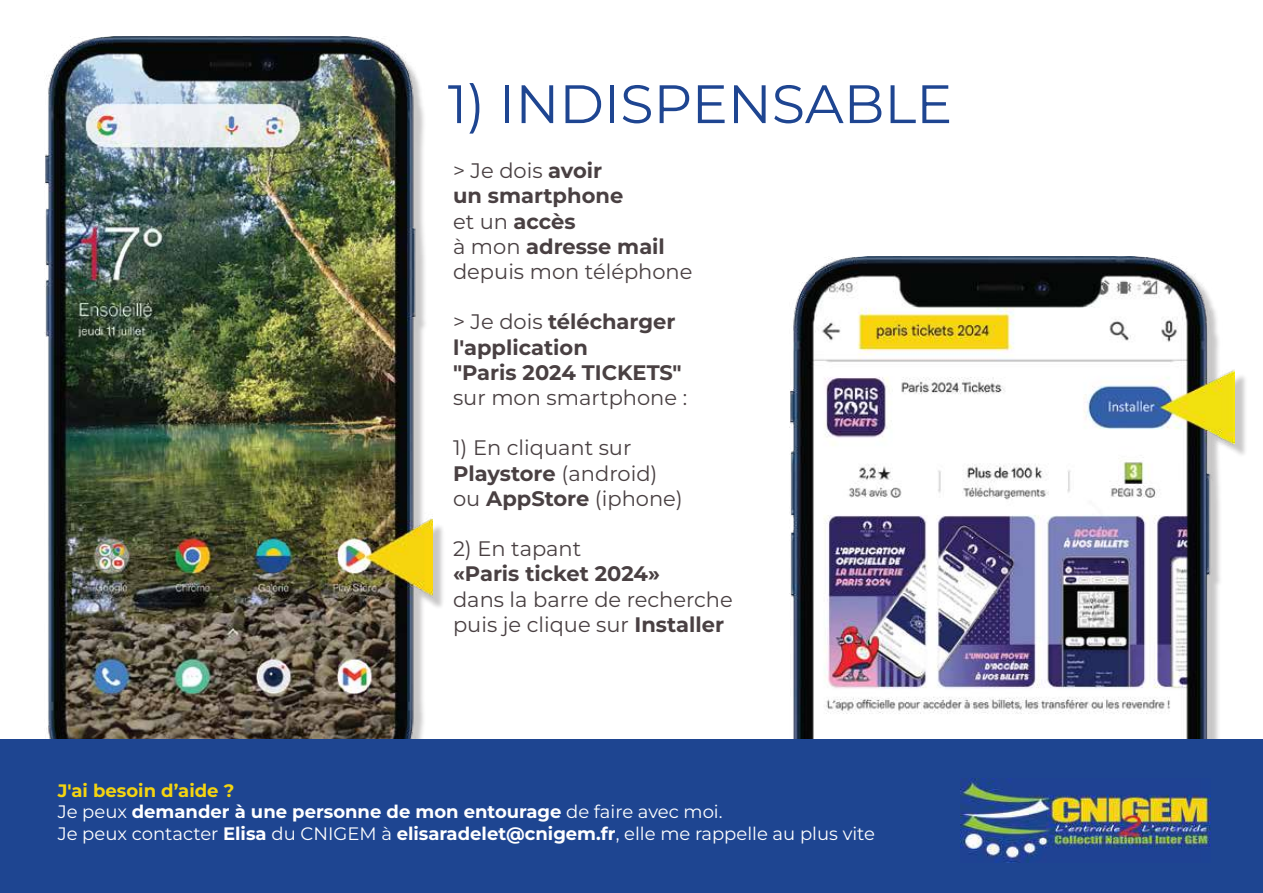
<style>
.page{position:relative;width:1263px;height:893px;background:#fff}
.page>*{position:absolute;margin:0;border:0;box-sizing:border-box;transform-origin:0 0}
.t1{font:54px "Montserrat";color:#1e4591}
.t2{font:21px/25.2px "Montserrat";color:#494042}
.t3{font:700 21px/25.2px "Montserrat";color:#494042}
.t4{font:18px/21.6px "Montserrat";color:#fff}
.s1{font-weight:700}
.s2{font-weight:400}
.s3{font-weight:700;color:#f4d410}
</style>
<div class="page">
<img style="left:44px;top:37px;width:388px;height:703px">
<img style="left:789px;top:257px;width:445px;height:483px">
<div style="left:0;top:740px;width:1263px;height:153px;background:#1e4591"></div>
<h1 class="t1" style="left:448px;top:67px;width:506px">1) INDISPENSABLE</h1>
<p class="t2" style="left:453px;top:157px;width:241px">&gt; Je dois <span class="s1">avoir<br>un smartphone<br></span>et un <span class="s1">accès<br></span>à mon <span class="s1">adresse mail </span>depuis mon téléphone</p>
<p class="t3" style="left:453px;top:308px;width:230px"><span class="s2">&gt; Je dois</span> télécharger l'application<br>"Paris 2024 TICKETS"</p>
<p class="t2" style="left:453px;top:384px;width:236px">sur mon smartphone :</p>
<p class="t2" style="left:453px;top:435px;width:231px">1) En cliquant sur<br><span class="s1">Playstore</span> (android) ou <span class="s1">AppStore</span> (iphone)</p>
<p class="t2" style="left:453px;top:535px;width:130px">2) En tapant</p>
<p class="t3" style="left:453px;top:560px;width:208px">«Paris ticket 2024»</p>
<p class="t2" style="left:453px;top:586px;width:281px">dans la barre de recherche puis je clique sur <span class="s1">Installer</span></p>
<p class="t4" style="left:58px;top:779px;width:819px"><span class="s3">J'ai besoin d’aide ?<br></span>Je peux <span class="s1">demander à une personne de mon entourage</span> de faire avec moi.<br>Je peux contacter <span class="s1">Elisa</span> du CNIGEM à <span class="s1">elisaradelet@cnigem.fr</span>, elle me rappelle au plus vite</p>
</div>
